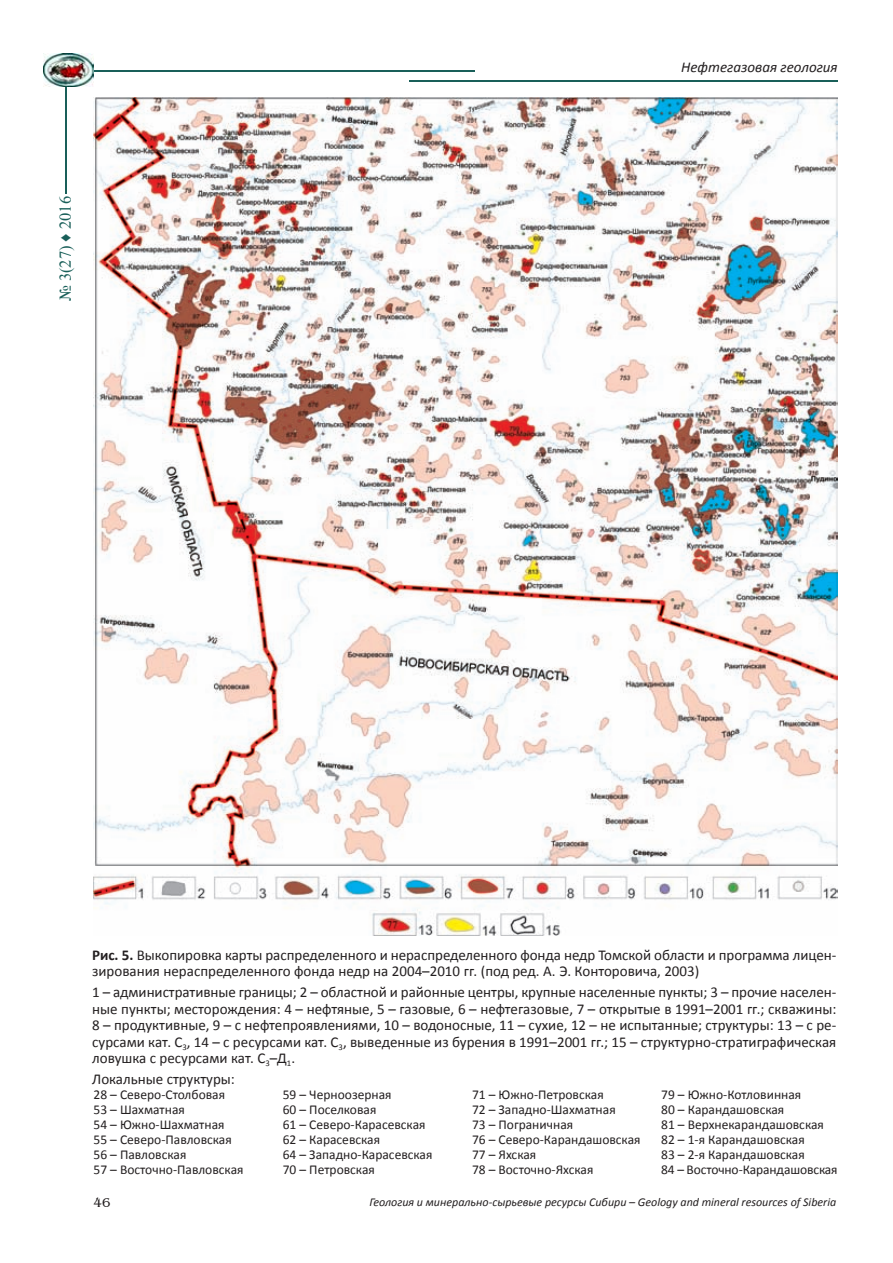
<style>
.page{position:relative;width:893px;height:1263px;background:#fff}
.page>*{position:absolute;margin:0;border:0;box-sizing:border-box;transform-origin:0 0}
.t1{font:16.5px "Times New Roman";color:#195f59}
.t2{font:15px/16.5px "Calibri";color:#231f20}
.t3{font:italic 15px "Calibri";color:#231f20}
.t4{font:13.5px/15px "Calibri";color:#231f20}
.t5{font:13.5px "AG Benguiat";color:#231f20}
.t6{font:italic 12px "Calibri";color:#231f20}
.s1{font-weight:700}
</style>
<div class="page">
<hr style="left:65px;top:71px;width:2px;height:122px;background:#195f59">
<hr style="left:61px;top:71px;width:413px;height:1px;background:#195f59">
<hr style="left:409px;top:80px;width:429px;height:2px;background:#195f59">
<img style="left:43px;top:54px;width:51px;height:32px">
<img style="left:94px;top:98px;width:744px;height:837px">
<p class="t1" style="left:54px;top:301px;width:107px;rotate:-90deg">№ 3(27) ♦ 2016</p>
<p class="t3" style="left:681px;top:58px;width:158px">Нефтегазовая геология</p>
<p class="t2" style="left:92px;top:946px;width:746px"><span class="s1">Рис. 5.</span> Выкопировка карты распределенного и нераспределенного фонда недр Томской области и программа лицен&shy;зирования нераспределенного фонда недр на 2004–2010 гг. (под ред. А. Э. Конторовича, 2003)</p>
<p class="t2" style="left:92px;top:983px;width:746px;text-align:justify">1 – административные границы; 2 – областной и районные центры, крупные населенные пункты; 3 – прочие населен&shy;ные пункты; месторождения: 4 – нефтяные, 5 – газовые, 6 – нефтегазовые, 7 – открытые в 1991–2001 гг.; скважины:<br>8 – продуктивные, 9 – с нефтепроявлениями, 10 – водоносные, 11 – сухие, 12 – не испытанные; структуры: 13 – с ре&shy;сурсами кат. С<sub>3</sub>, 14 – с ресурсами кат. С<sub>3</sub>, выведенные из бурения в 1991–2001 гг.; 15 – структурно-стратиграфическая ловушка с ресурсами кат. С<sub>3</sub>–Д<sub>1</sub>.</p>
<p class="t2" style="left:92px;top:1070px;width:144px">Локальные структуры:</p>
<p class="t4" style="left:94px;top:1087px;width:151px">28 – Северо-Столбовая<br>53 – Шахматная<br>54 – Южно-Шахматная<br>55 – Северо-Павловская<br>56 – Павловская<br>57 – Восточно-Павловская</p>
<p class="t4" style="left:283px;top:1087px;width:151px">59 – Черноозерная<br>60 – Поселковая<br>61 – Северо-Карасевская<br>62 – Карасевская<br>64 – Западно-Карасевская<br>70 – Петровская</p>
<p class="t4" style="left:472px;top:1087px;width:170px">71 – Южно-Петровская<br>72 – Западно-Шахматная<br>73 – Пограничная<br>76 – Северо-Карандашовская<br>77 – Яхская<br>78 – Восточно-Яхская</p>
<p class="t4" style="left:661px;top:1087px;width:178px">79 – Южно-Котловинная<br>80 – Карандашовская<br>81 – Верхнекарандашовская<br>82 – 1-я Карандашовская<br>83 – 2-я Карандашовская<br>84 – Восточно-Карандашовская</p>
<p class="t5" style="left:94px;top:1195px;width:19px">46</p>
<p class="t6" style="left:369px;top:1195px;width:468px">Геология и минерально-сырьевые ресурсы Сибири – Geology and mineral resources of Siberia</p>
</div>
